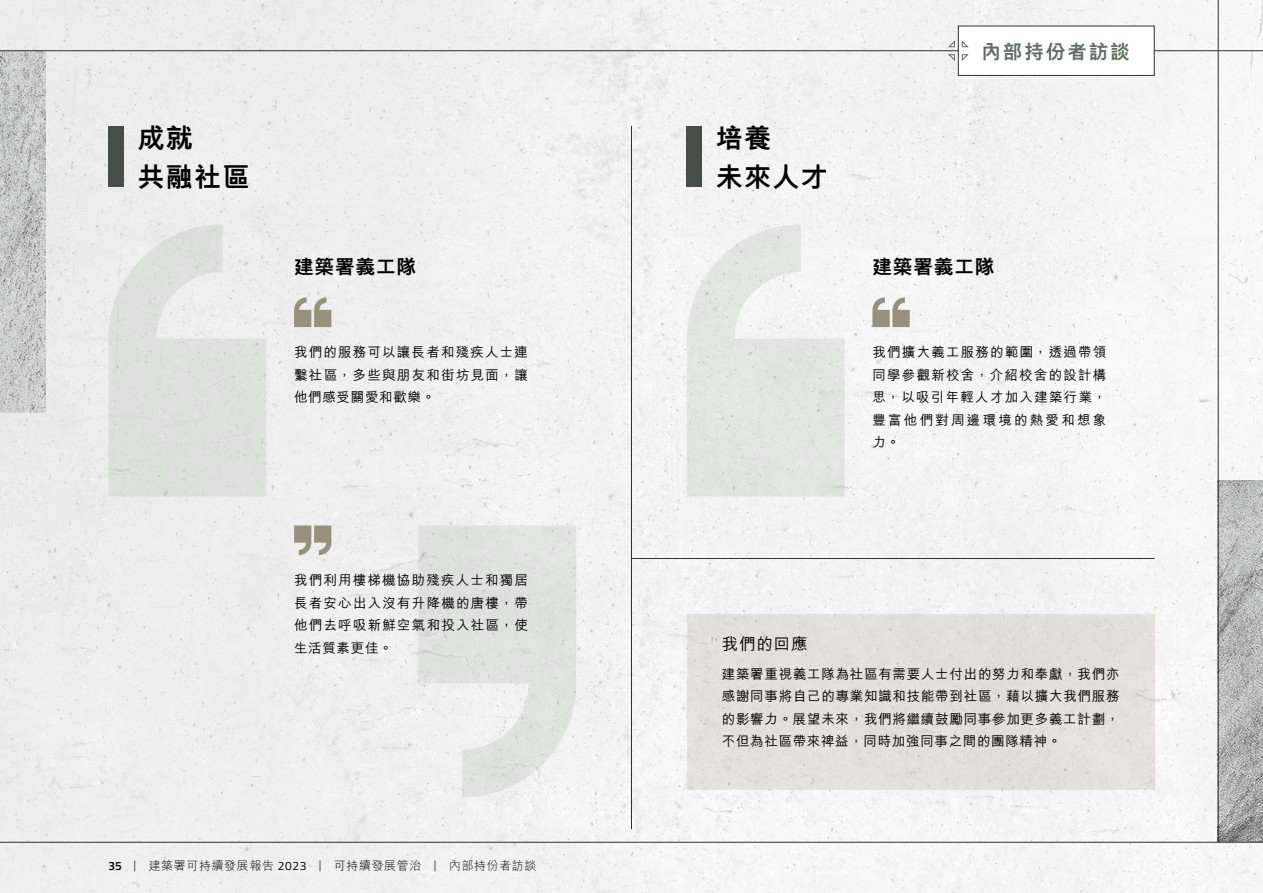
<style>
.page{position:relative;width:1263px;height:893px;background:#f1f1f1}
.page>*{position:absolute;margin:0;border:0;box-sizing:border-box;transform-origin:0 0}
.Paragraph_Style_1__P{font:800 27px "M Hei HK";letter-spacing:.05em;color:#000}
.Title_L3__H2{font:800 19.5px "M Hei HK";letter-spacing:.05em;color:#000}
.Title_L1__H{font:800 19.5px "M Hei HK";letter-spacing:.1em;color:#5d6e64}
.Paragraph_Style_1__P-2{font:500 16.5px "M Hei HK";letter-spacing:.05em;color:#000}
.Paragraph_Style_1__P-3{font:500 13.5px/22.5px "M Hei HK";letter-spacing:.09em;color:#000;text-align:justify}
.Title_L1__H-2{font:300 12px "M Hei HK";letter-spacing:.05em;color:#000}
.t1{font:600 12px "Titillium Web";color:#000}
.s1{font-family:"Titillium Web";font-weight:400}
</style>
<div class="page">
<img style="left:0;top:51px;width:45px;height:361px">
<img style="left:1219px;top:480px;width:44px;height:362px">
<hr style="left:1218px;top:0;width:1px;height:842px;background:#323130">
<hr style="left:631px;top:126px;width:1px;height:703px;background:#323130">
<hr style="left:631px;top:558px;width:523px;height:1px;background:#323130">
<hr style="left:0;top:842px;width:1263px;height:1px;background:#323130">
<div style="left:108px;top:126px;width:15px;height:60px;background:#454f47"></div>
<div style="left:687px;top:126px;width:15px;height:60px;background:#454f47"></div>
<svg style="left:108px;top:224px;width:158px;height:272px;background:#e1e2e1"></svg>
<svg style="left:687px;top:224px;width:158px;height:272px"></svg>
<svg style="left:418px;top:525px;width:158px;height:273px"></svg>
<svg style="left:294px;top:297px;width:37px;height:30px"></svg>
<svg style="left:872px;top:297px;width:38px;height:30px"></svg>
<svg style="left:294px;top:525px;width:37px;height:30px"></svg>
<div style="left:687px;top:614px;width:467px;height:176px;background:#e2e0dc"></div>
<hr style="left:0;top:50px;width:1263px;height:1px;background:#323130">
<div style="left:958px;top:26px;width:196px;height:50px;background:#fff;border:1px solid #323130"></div>
<svg style="left:947px;top:40px;width:22px;height:22px"></svg>
<p class="Paragraph_Style_1__P" style="left:137px;top:124px;width:57px">成就</p>
<p class="Paragraph_Style_1__P" style="left:137px;top:163px;width:114px">共融社區</p>
<p class="Paragraph_Style_1__P" style="left:716px;top:124px;width:57px">培養</p>
<p class="Paragraph_Style_1__P" style="left:716px;top:163px;width:114px">未來人才</p>
<p class="Title_L1__H" style="left:981px;top:42px;width:150px">內部持份者訪談</p>
<h2 class="Title_L3__H2" style="left:294px;top:257px;width:123px">建築署義工隊</h2>
<h2 class="Title_L3__H2" style="left:872px;top:257px;width:123px">建築署義工隊</h2>
<p class="Paragraph_Style_1__P-3" style="left:294px;top:340px;width:235px">我們的服務可以讓長者和殘疾人士連繫社區，多些與朋友和街坊見面，讓他們感受關愛和歡樂。</p>
<p class="Paragraph_Style_1__P-3" style="left:872px;top:340px;width:235px">我們擴大義工服務的範圍，透過帶領同學參觀新校舍，介紹校舍的設計構思，以吸引年輕人才加入建築行業，豐富他們對周邊環境的熱愛和想象力。</p>
<p class="Paragraph_Style_1__P-3" style="left:294px;top:568px;width:235px">我們利用樓梯機協助殘疾人士和獨居長者安心出入沒有升降機的唐樓，帶他們去呼吸新鮮空氣和投入社區，使生活質素更佳。</p>
<p class="t1" style="left:108px;top:856px;width:15px">35</p>
<p class="Title_L1__H-2" style="left:134px;top:860px;width:404px">| 建築署可持續發展報告 <span class="s1">2023</span> | 可持續發展管治 | 內部持份者訪談</p>
<p class="Paragraph_Style_1__P-2" style="left:722px;top:632px;width:87px">我們的回應</p>
<p class="Paragraph_Style_1__P-3" style="left:722px;top:661px;width:399px">建築署重視義工隊為社區有需要人士付出的努力和奉獻，我們亦感謝同事將自己的專業知識和技能帶到社區，藉以擴大我們服務的影響力。展望未來，我們將繼續鼓勵同事參加更多義工計劃，不但為社區帶來禆益，同時加強同事之間的團隊精神。</p>
</div>
